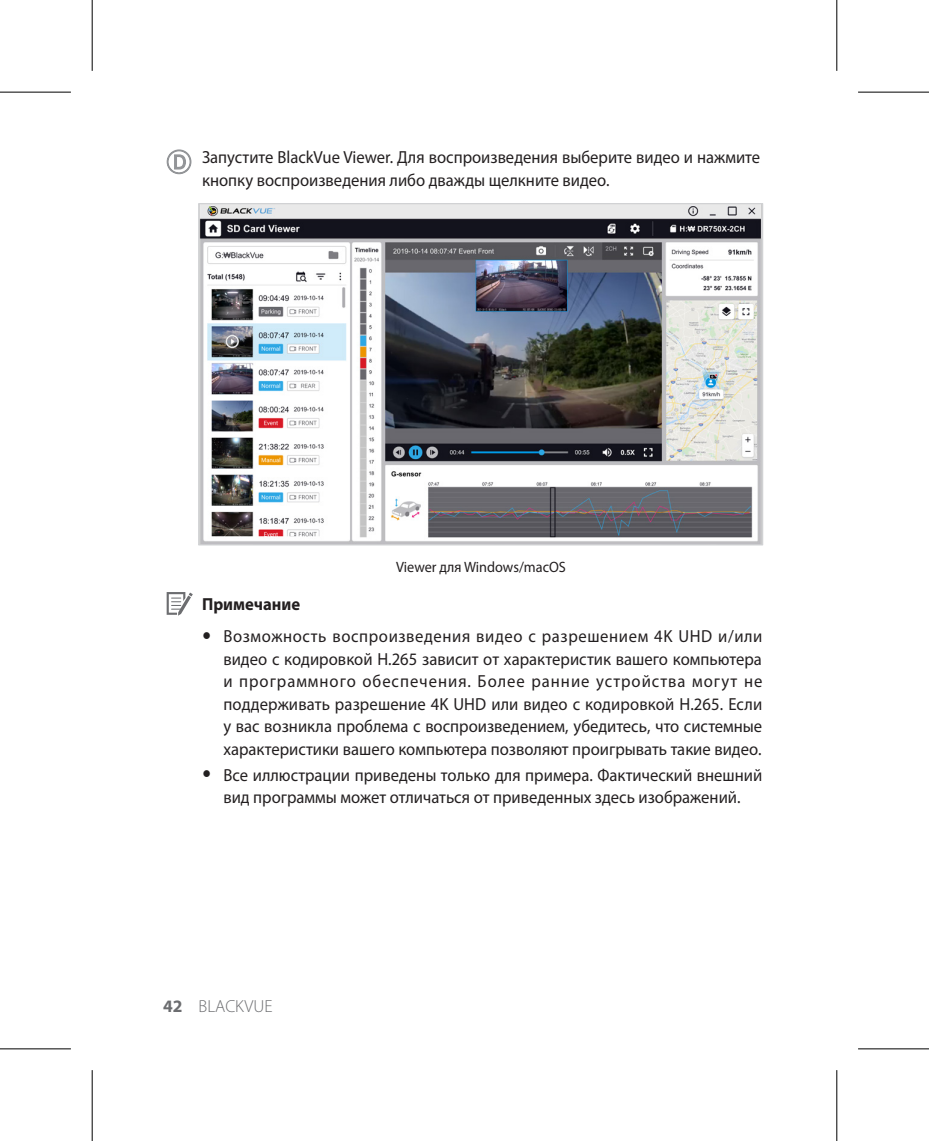
<style>
.page{position:relative;width:929px;height:1141px;background:#fff}
.page>*{position:absolute;margin:0;border:0;box-sizing:border-box;transform-origin:0 0}
.Body{font:17.5px/22.5px "Myriad Pro";color:#231f20;scale:.95 1}
.t1{font:300 17.5px "Myriad Pro";color:#6c6d70}
.NOTE-1{font:700 17.5px "Myriad Pro";color:#231f20;scale:.95 1}
.t2{font:15px "Myriad Pro";color:#231f20;scale:.95 1}
.s1{font-weight:700}
</style>
<div class="page">
<svg style="left:166px;top:149px;width:26px;height:26px"></svg>
<img style="left:200px;top:205px;width:561px;height:338px">
<svg style="left:167px;top:592px;width:26px;height:24px"></svg>
<svg style="left:0;top:91px;width:71px;height:1px"></svg>
<svg style="left:858px;top:91px;width:70px;height:1px"></svg>
<svg style="left:0;top:1049px;width:71px;height:1px"></svg>
<svg style="left:858px;top:1049px;width:70px;height:1px"></svg>
<svg style="left:91px;top:0;width:1px;height:71px"></svg>
<svg style="left:91px;top:1070px;width:1px;height:71px"></svg>
<svg style="left:837px;top:0;width:1px;height:71px"></svg>
<svg style="left:837px;top:1070px;width:1px;height:71px"></svg>
<hr style="left:0;top:92px;width:71px;height:1px;background:#000">
<hr style="left:857px;top:92px;width:71px;height:1px;background:#000">
<hr style="left:0;top:1048px;width:71px;height:1px;background:#000">
<hr style="left:857px;top:1048px;width:71px;height:1px;background:#000">
<hr style="left:92px;top:0;width:1px;height:71px;background:#000">
<hr style="left:92px;top:1070px;width:1px;height:71px;background:#000">
<hr style="left:836px;top:0;width:1px;height:71px;background:#000">
<hr style="left:836px;top:1070px;width:1px;height:71px;background:#000">
<p class="Body" style="left:202px;top:146px;width:588px">Запустите BlackVue Viewer. Для воспроизведения выберите видео и нажмите кнопку воспроизведения либо дважды щелкните видео.</p>
<p class="t2" style="left:396px;top:557px;width:180px">Viewer для Windows/macOS</p>
<p class="NOTE-1" style="left:202px;top:593px;width:105px">Примечание</p>
<p class="Body" style="left:223px;top:625px;width:569px;text-align:justify">Возможность воспроизведения видео с разрешением 4K UHD и/или видео с кодировкой H.265 зависит от характеристик вашего компьютера и программного обеспечения. Более ранние устройства могут не поддерживать разрешение 4K UHD или видео с кодировкой H.265. Если у вас возникла проблема с воспроизведением, убедитесь, что системные характеристики вашего компьютера позволяют проигрывать такие видео.</p>
<p class="Body" style="left:223px;top:764px;width:568px">Все иллюстрации приведены только для примера. Фактический внешний вид программы может отличаться от приведенных здесь изображений.</p>
<p class="t1" style="left:163px;top:997px;width:111px"><span class="s1">42</span> BLACKVUE</p>
</div>
